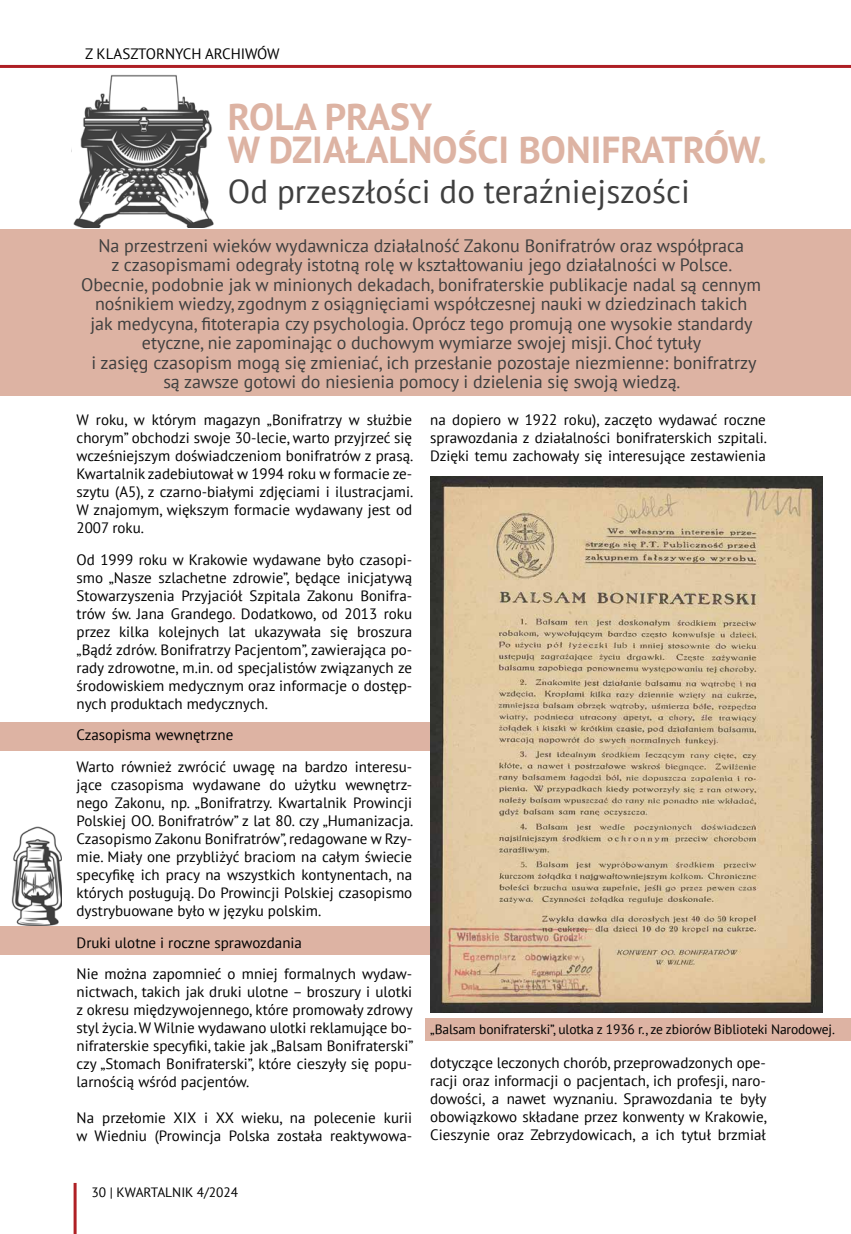
<style>
.page{position:relative;width:851px;height:1234px;background:#fff}
.page>*{position:absolute;margin:0;border:0;box-sizing:border-box;transform-origin:0 0}
.t1{font:700 37.5px/33px "PT Sans";color:#ddb3a3}
.t2{font:33px "PT Sans";color:#3f3f3f}
.t3{font:18px/19.5px "PT Sans";color:#3f3f3f;text-align:center}
.t4{font:15px/18px "PT Sans";color:#000;text-align:justify}
.t5{font:13.5px "PT Sans";letter-spacing:-.01em;color:#000}
.s1{color:#dec8a2}
.s2{color:#810026}
</style>
<div class="page">
<hr style="left:0;top:65px;width:850px;height:3px;background:#ae1f24">
<div style="left:425px;top:1018px;width:425px;height:22px;background:#ddb3a3"></div>
<div style="left:0;top:230px;width:850px;height:166px;background:#ddb3a3"></div>
<div style="left:0;top:721px;width:587px;height:29px;background:#ddb3a3"></div>
<div style="left:0;top:926px;width:587px;height:28px;background:#ddb3a3"></div>
<img style="left:73px;top:74px;width:141px;height:154px">
<img style="left:11px;top:826px;width:51px;height:99px">
<hr style="left:74px;top:1182px;width:3px;height:51px;background:#af2024">
<img style="left:430px;top:476px;width:392px;height:536px">
<p class="t4" style="left:85px;top:45px;width:196px">Z KLASZTORNYCH ARCHIWÓW</p>
<h1 class="t1" style="left:228px;top:100px;width:540px">ROLA PRASY<br>W DZIAŁALNOŚCI BONIFRATRÓW<span class="s1">.</span></h1>
<h2 class="t2" style="left:228px;top:170px;width:463px">Od przeszłości do teraźniejszości</h2>
<p class="t3" style="left:81px;top:235px;width:681px">Na przestrzeni wieków wydawnicza działalność Zakonu Bonifratrów oraz współpraca<br>z czasopismami odegrały istotną rolę w kształtowaniu jego działalności w Polsce.<br>Obecnie, podobnie jak w minionych dekadach, bonifraterskie publikacje nadal są cennym nośnikiem wiedzy, zgodnym z osiągnięciami współczesnej nauki w dziedzinach takich<br>jak medycyna, fitoterapia czy psychologia. Oprócz tego promują one wysokie standardy etyczne, nie zapominając o duchowym wymiarze swojej misji. Choć tytuły<br>i zasięg czasopism mogą się zmieniać, ich przesłanie pozostaje niezmienne: bonifratrzy są zawsze gotowi do niesienia pomocy i dzielenia się swoją wiedzą.</p>
<p class="t4" style="left:77px;top:410px;width:338px">W roku, w którym magazyn „Bonifratrzy w służbie chorym” obchodzi swoje 30-lecie, warto przyjrzeć się wcześniejszym doświadczeniom bonifratrów z prasą.<br>Kwartalnik zadebiutował w 1994 roku w formacie ze&shy;szytu (A5), z czarno-białymi zdjęciami i ilustracjami.<br>W znajomym, większym formacie wydawany jest od 2007 roku.</p>
<p class="t4" style="left:77px;top:550px;width:337px">Od 1999 roku w Krakowie wydawane było czasopi&shy;smo „Nasze szlachetne zdrowie”, będące inicjatywą Stowarzyszenia Przyjaciół Szpitala Zakonu Bonifra&shy;trów św. Jana Grandego<span class="s2">.</span> Dodatkowo, od 2013 roku przez kilka kolejnych lat ukazywała się broszura „Bądź zdrów. Bonifratrzy Pacjentom”, zawierająca po&shy;rady zdrowotne, m.in. od specjalistów związanych ze środowiskiem medycznym oraz informacje o dostęp&shy;nych produktach medycznych.</p>
<p class="t4" style="left:77px;top:719px;width:337px;line-height:31.5px">Czasopisma wewnętrzne<br>Warto również zwrócić uwagę na bardzo interesu-</p>
<p class="t4" style="left:77px;top:775px;width:338px">jące czasopisma wydawane do użytku wewnętrz&shy;nego Zakonu, np. „Bonifratrzy. Kwartalnik Prowincji Polskiej OO. Bonifratrów” z lat 80. czy „Humanizacja.<br>Czasopismo Zakonu Bonifratrów”, redagowane w Rzy&shy;mie. Miały one przybliżyć braciom na całym świecie specyfikę ich pracy na wszystkich kontynentach, na których posługują. Do Prowincji Polskiej czasopismo dystrybuowane było w języku polskim.</p>
<p class="t4" style="left:77px;top:926px;width:337px;line-height:31.5px">Druki ulotne i roczne sprawozdania<br>Nie można zapomnieć o mniej formalnych wydaw-</p>
<p class="t4" style="left:77px;top:982px;width:338px">nictwach, takich jak druki ulotne – broszury i ulotki z okresu międzywojennego, które promowały zdrowy styl życia. W Wilnie wydawano ulotki reklamujące bo&shy;nifraterskie specyfiki, takie jak „Balsam Bonifraterski” czy „Stomach Bonifraterski”, które cieszyły się popu&shy;larnością wśród pacjentów.</p>
<p class="t4" style="left:77px;top:1108px;width:337px">Na przełomie XIX i XX wieku, na polecenie kurii w Wiedniu (Prowincja Polska została reaktywowa-</p>
<p class="t5" style="left:91px;top:1182px;width:148px">30 | KWARTALNIK 4/2024</p>
<p class="t4" style="left:430px;top:410px;width:338px">na dopiero w 1922 roku), zaczęto wydawać roczne sprawozdania z działalności bonifraterskich szpitali.<br>Dzięki temu zachowały się interesujące zestawienia</p>
<p class="t5" style="left:430px;top:1020px;width:406px">„Balsam bonifraterski”, ulotka z 1936 r., ze zbiorów Biblioteki Narodowej.</p>
<p class="t4" style="left:430px;top:1052px;width:338px">dotyczące leczonych chorób, przeprowadzonych ope&shy;racji oraz informacji o pacjentach, ich profesji, naro&shy;dowości, a nawet wyznaniu. Sprawozdania te były obowiązkowo składane przez konwenty w Krakowie, Cieszynie oraz Zebrzydowicach, a ich tytuł brzmiał</p>
</div>
